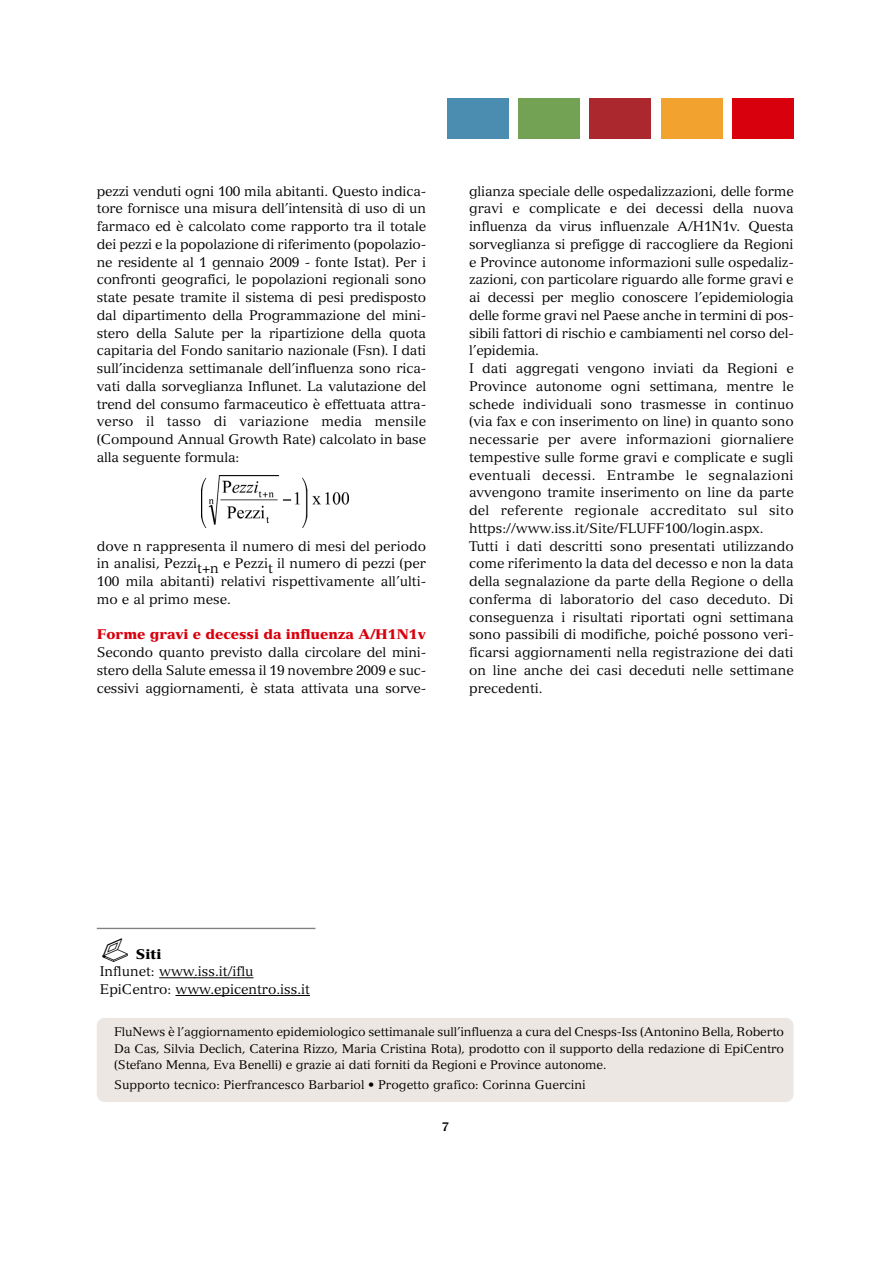
<style>
.page{position:relative;width:893px;height:1263px;background:#fff}
.page>*{position:absolute;margin:0;border:0;box-sizing:border-box;transform-origin:0 0}
.t1{font:13.65px/17.7px "Versailles";color:#000;text-align:justify}
.t2{font:900 13.65px "Versailles";letter-spacing:-.005em;color:#d9000d}
.t3{font:900 13.65px "Versailles";color:#000}
.t4{font:12.3px/16.4px "Versailles";color:#000;text-align:justify}
.t5{font:700 12.3px "Versailles";color:#000}
</style>
<div class="page">
<div style="left:518px;top:98px;width:62px;height:40px;background:#74a254"></div>
<div style="left:446px;top:98px;width:62px;height:40px;background:#4a8db1"></div>
<div style="left:589px;top:98px;width:62px;height:40px;background:#ac282f"></div>
<div style="left:660px;top:98px;width:62px;height:40px;background:#f1a22f"></div>
<div style="left:732px;top:98px;width:62px;height:40px;background:#d9000d"></div>
<div style="left:97px;top:1018px;width:696px;height:84px;background:#ece7e2;border-radius:8px"></div>
<img style="left:201px;top:475px;width:147px;height:52px">
<hr style="left:159px;top:977px;width:36px;height:1px;background:#000">
<hr style="left:194px;top:977px;width:59px;height:1px;background:#000">
<hr style="left:175px;top:995px;width:36px;height:1px;background:#000">
<hr style="left:210px;top:995px;width:58px;height:1px;background:#000">
<hr style="left:268px;top:995px;width:42px;height:1px;background:#000">
<hr style="left:97px;top:928px;width:218px;height:1px;background:#808080">
<p class="t1" style="left:97px;top:183px;width:331px">pezzi venduti ogni 100 mila abitanti. Questo indica&shy;tore fornisce una misura dell’intensità di uso di un farmaco ed è calcolato come rapporto tra il totale dei pezzi e la popolazione di riferimento (popolazio&shy;ne residente al 1 gennaio 2009 - fonte Istat). Per i confronti geografici, le popolazioni regionali sono state pesate tramite il sistema di pesi predisposto dal dipartimento della Programmazione del mini&shy;stero della Salute per la ripartizione della quota capitaria del Fondo sanitario nazionale (Fsn). I dati sull’incidenza settimanale dell’influenza sono rica&shy;vati dalla sorveglianza Influnet. La valutazione del trend del consumo farmaceutico è effettuata attra&shy;verso il tasso di variazione media mensile (Compound Annual Growth Rate) calcolato in base alla seguente formula:</p>
<p class="t1" style="left:97px;top:538px;width:331px">dove n rappresenta il numero di mesi del periodo in analisi, Pezzit+n e Pezzit il numero di pezzi (per 100 mila abitanti) relativi rispettivamente all’ulti&shy;mo e al primo mese.</p>
<p class="t2" style="left:97px;top:630px;width:331px">Forme gravi e decessi da influenza A/H1N1v</p>
<p class="t1" style="left:97px;top:645px;width:331px">Secondo quanto previsto dalla circolare del mini&shy;stero della Salute emessa il 19 novembre 2009 e suc&shy;cessivi aggiornamenti, è stata attivata una sorve-</p>
<p class="t1" style="left:469px;top:183px;width:326px;text-align:left">glianza speciale delle ospedalizzazioni, delle forme gravi e complicate e dei decessi della nuova influenza da virus influenzale A/H1N1v. Questa sorveglianza si prefigge di raccogliere da Regioni e Province autonome informazioni sulle ospedaliz&shy;zazioni, con particolare riguardo alle forme gravi e ai decessi per meglio conoscere l’epidemiologia delle forme gravi nel Paese anche in termini di pos&shy;sibili fattori di rischio e cambiamenti nel corso del&shy;l’epidemia.<br>I dati aggregati vengono inviati da Regioni e Province autonome ogni settimana, mentre le schede individuali sono trasmesse in continuo (via fax e con inserimento on line) in quanto sono necessarie per avere informazioni giornaliere tempestive sulle forme gravi e complicate e sugli eventuali decessi. Entrambe le segnalazioni avvengono tramite inserimento on line da parte del referente regionale accreditato sul sito https://www.iss.it/Site/FLUFF100/login.aspx.<br>Tutti i dati descritti sono presentati utilizzando come riferimento la data del decesso e non la data della segnalazione da parte della Regione o della conferma di laboratorio del caso deceduto. Di conseguenza i risultati riportati ogni settimana sono passibili di modifiche, poiché possono veri&shy;ficarsi aggiornamenti nella registrazione dei dati on line anche dei casi deceduti nelle settimane precedenti.</p>
<p class="t3" style="left:136px;top:949px;width:27px">Siti</p>
<p class="t1" style="left:100px;top:964px;width:212px">Influnet: www.iss.it/iflu<br>EpiCentro: www.epicentro.iss.it</p>
<p class="t4" style="left:114px;top:1025px;width:671px">FluNews è l’aggiornamento epidemiologico settimanale sull’influenza a cura del Cnesps-Iss (Antonino Bella, Roberto Da Cas, Silvia Declich, Caterina Rizzo, Maria Cristina Rota), prodotto con il supporto della redazione di EpiCentro (Stefano Menna, Eva Benelli) e grazie ai dati forniti da Regioni e Province autonome.</p>
<p class="t4" style="left:114px;top:1078px;width:473px">Supporto tecnico: Pierfrancesco Barbariol • Progetto grafico: Corinna Guercini</p>
<p class="t5" style="left:441px;top:1122px;width:9px">7</p>
</div>
